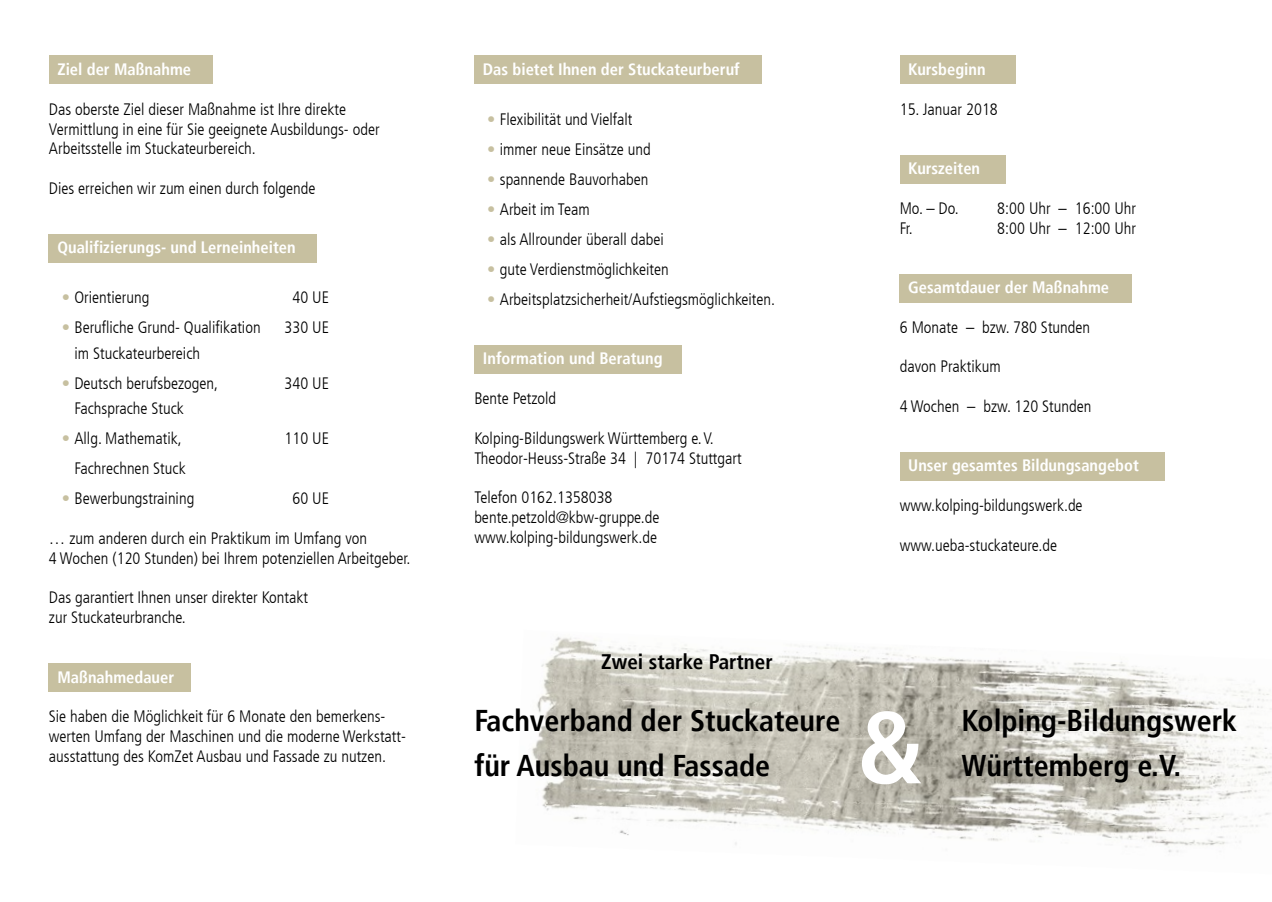
<style>
.page{position:relative;width:1272px;height:902px;background:#fff}
.page>*{position:absolute;margin:0;border:0;box-sizing:border-box;transform-origin:0 0}
.t1{font:700 condensed 101.85px "Frutiger LT";color:#fff}
.t2{font:700 condensed 30px/45px "Frutiger LT";color:#000}
.t3{font:700 condensed 21px "Frutiger LT";color:#000}
.t4{font:300 condensed 16.5px/19.8px "Frutiger LT";color:#000}
.t5{font:700 condensed 16.5px "Frutiger LT";color:#fff}
.s1{color:#c7c0a0}
.s2{color:#fff}
</style>
<div class="page">
<img style="left:532px;top:636px;width:739px;height:217px">
<div style="left:49px;top:55px;width:163px;height:29px;background:#c7c0a0"></div>
<div style="left:474px;top:55px;width:288px;height:29px;background:#c7c0a0"></div>
<div style="left:899px;top:55px;width:116px;height:29px;background:#c7c0a0"></div>
<div style="left:899px;top:155px;width:106px;height:29px;background:#c7c0a0"></div>
<div style="left:899px;top:274px;width:232px;height:29px;background:#c7c0a0"></div>
<div style="left:899px;top:452px;width:265px;height:29px;background:#c7c0a0"></div>
<div style="left:474px;top:345px;width:207px;height:29px;background:#c7c0a0"></div>
<div style="left:49px;top:234px;width:268px;height:29px;background:#c7c0a0"></div>
<div style="left:49px;top:663px;width:142px;height:29px;background:#c7c0a0"></div>
<p class="t5" style="left:57px;top:60px;width:135px">Ziel der Maßnahme</p>
<p class="t4" style="left:49px;top:99px;width:332px">Das oberste Ziel dieser Maßnahme ist Ihre direkte<br>Vermittlung in eine für Sie geeignete Ausbildungs- oder<br>Arbeitsstelle im Stuckateurbereich.</p>
<p class="t4" style="left:49px;top:179px;width:268px">Dies erreichen wir zum einen durch folgende</p>
<p class="t5" style="left:57px;top:238px;width:240px">Qualifizierungs- und Lerneinheiten</p>
<p class="t4" style="left:62px;top:288px;width:89px"><span class="s1">•</span> Orientierung</p>
<p class="t4" style="left:284px;top:288px;width:46px"><span class="s2">1</span>40 UE</p>
<p class="t4" style="left:62px;top:318px;width:200px"><span class="s1">•</span> Berufliche Grund- Qualifikation</p>
<p class="t4" style="left:284px;top:318px;width:46px">330 UE</p>
<p class="t4" style="left:74px;top:343px;width:127px">im Stuckateurbereich</p>
<p class="t4" style="left:62px;top:373px;width:158px"><span class="s1">•</span> Deutsch berufsbezogen,</p>
<p class="t4" style="left:284px;top:373px;width:46px">340 UE</p>
<p class="t4" style="left:74px;top:399px;width:111px">Fachsprache Stuck</p>
<p class="t4" style="left:62px;top:429px;width:121px"><span class="s1">•</span> Allg. Mathematik,</p>
<p class="t4" style="left:284px;top:429px;width:46px">110 UE</p>
<p class="t4" style="left:74px;top:459px;width:113px">Fachrechnen Stuck</p>
<p class="t4" style="left:62px;top:489px;width:134px"><span class="s1">•</span> Bewerbungstraining</p>
<p class="t4" style="left:284px;top:489px;width:46px"><span class="s2">1</span>60 UE</p>
<p class="t4" style="left:49px;top:528px;width:363px">… zum anderen durch ein Praktikum im Umfang von<br>4 Wochen (120 Stunden) bei Ihrem potenziellen Arbeitgeber.</p>
<p class="t4" style="left:49px;top:588px;width:261px">Das garantiert Ihnen unser direkter Kontakt zur Stuckateurbranche.</p>
<p class="t5" style="left:57px;top:667px;width:118px">Maßnahmedauer</p>
<p class="t4" style="left:49px;top:706px;width:358px">Sie haben die Möglichkeit für 6 Monate den bemerkens&shy;werten Umfang der Maschinen und die moderne Werkstatt&shy;ausstattung des KomZet Ausbau und Fassade zu nutzen.</p>
<p class="t5" style="left:483px;top:60px;width:258px">Das bietet Ihnen der Stuckateurberuf</p>
<p class="t4" style="left:487px;top:109px;width:147px"><span class="s1">•</span> Flexibilität und Vielfalt</p>
<p class="t4" style="left:487px;top:139px;width:165px"><span class="s1">•</span> immer neue Einsätze und</p>
<p class="t4" style="left:487px;top:169px;width:163px"><span class="s1">•</span> spannende Bauvorhaben</p>
<p class="t4" style="left:487px;top:199px;width:104px"><span class="s1">•</span> Arbeit im Team</p>
<p class="t4" style="left:487px;top:229px;width:178px"><span class="s1">•</span> als Allrounder überall dabei</p>
<p class="t4" style="left:487px;top:259px;width:183px"><span class="s1">•</span> gute Verdienstmöglichkeiten</p>
<p class="t4" style="left:487px;top:289px;width:289px"><span class="s1">•</span> Arbeitsplatzsicherheit/Aufstiegsmöglichkeiten.</p>
<p class="t5" style="left:483px;top:349px;width:181px">Information und Beratung</p>
<p class="t4" style="left:474px;top:388px;width:83px">Bente Petzold</p>
<p class="t4" style="left:474px;top:428px;width:269px">Kolping-Bildungswerk Württemberg e.V.<br>Theodor-Heuss-Straße 34 | 70174 Stuttgart</p>
<p class="t4" style="left:474px;top:487px;width:186px">Telefon 0162.1358038 bente.petzold@kbw-gruppe.de www.kolping-bildungswerk.de</p>
<p class="t5" style="left:908px;top:60px;width:79px">Kursbeginn</p>
<p class="t4" style="left:899px;top:99px;width:100px">15. Januar 2018</p>
<p class="t5" style="left:908px;top:159px;width:73px">Kurszeiten</p>
<p class="t4" style="left:899px;top:198px;width:60px">Mo. – Do.</p>
<p class="t4" style="left:997px;top:198px;width:140px">8:00 Uhr – 16:00 Uhr</p>
<p class="t4" style="left:899px;top:218px;width:15px">Fr.</p>
<p class="t4" style="left:997px;top:218px;width:140px">8:00 Uhr – 12:00 Uhr</p>
<p class="t5" style="left:908px;top:277px;width:202px">Gesamtdauer der Maßnahme</p>
<p class="t4" style="left:899px;top:317px;width:192px">6 Monate – bzw. 780 Stunden</p>
<p class="t4" style="left:899px;top:357px;width:102px">davon Praktikum</p>
<p class="t4" style="left:899px;top:396px;width:193px">4 Wochen – bzw. 120 Stunden</p>
<p class="t5" style="left:908px;top:456px;width:232px">Unser gesamtes Bildungsangebot</p>
<p class="t4" style="left:899px;top:495px;width:184px">www.kolping-bildungswerk.de</p>
<p class="t4" style="left:899px;top:535px;width:159px">www.ueba-stuckateure.de</p>
<p class="t3" style="left:601px;top:649px;width:173px">Zwei starke Partner</p>
<h2 class="t2" style="left:474px;top:698px;width:367px">Fachverband der Stuckateure für Ausbau und Fassade</h2>
<h2 class="t2" style="left:961px;top:698px;width:277px">Kolping-Bildungswerk</h2>
<h1 class="t1" style="left:857px;top:687px;width:68px">&amp;</h1>
<h2 class="t2" style="left:961px;top:743px;width:221px">Württemberg e.V.</h2>
</div>
